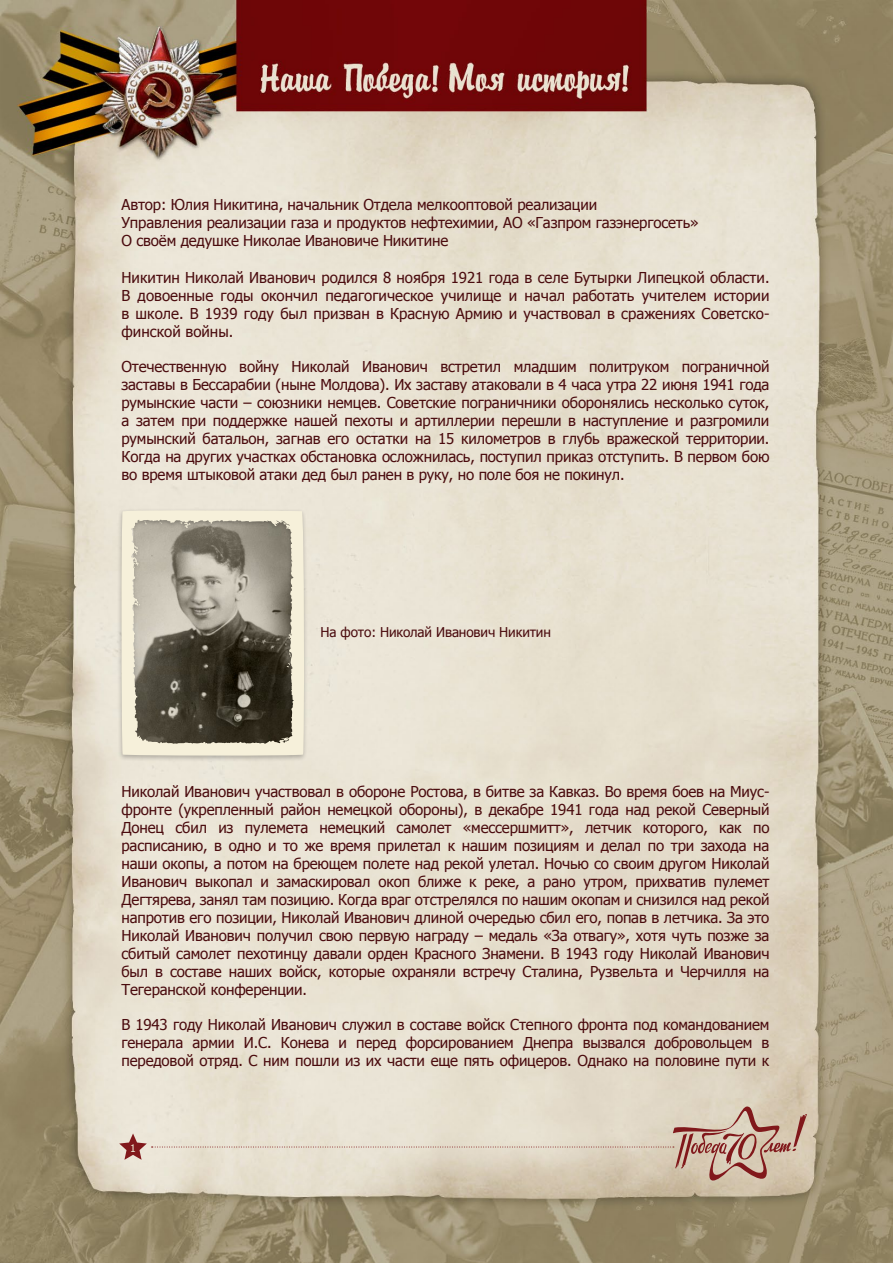
<style>
.page{position:relative;width:893px;height:1263px;background:#fff}
.page>*{position:absolute;margin:0;border:0;box-sizing:border-box;transform-origin:0 0}
.t1{font:15px/18px "Tahoma";letter-spacing:-.01em;color:#4a0b0e;text-align:justify}
.t2{font:13.5px "Tahoma";letter-spacing:-.01em;color:#4a0b0e}
.t3{font:10.5px "Tahoma";color:#edead3}
</style>
<div class="page">
<img style="left:0;top:0;width:893px;height:1263px">
<svg style="left:119px;top:1106px;width:688px;height:83px"></svg>
<div style="left:116px;top:508px;width:192px;height:254px;background:#000;opacity:.24"></div>
<svg style="left:121px;top:509px;width:184px;height:247px"></svg>
<p class="t1" style="left:122px;top:195px;width:579px;text-align:left">Автор: Юлия Никитина, начальник Отдела мелкооптовой реализации<br>Управления реализации газа и продуктов нефтехимии, АО «Газпром газэнергосеть»<br>О своём дедушке Николае Ивановиче Никитине</p>
<p class="t1" style="left:122px;top:268px;width:649px">Никитин Николай Иванович родился 8 ноября 1921 года в селе Бутырки Липецкой области.<br>В довоенные годы окончил педагогическое училище и начал работать учителем истории в школе. В 1939 году был призван в Красную Армию и участвовал в сражениях Советско&shy;финской войны.</p>
<p class="t1" style="left:122px;top:357px;width:649px">Отечественную войну Николай Иванович встретил младшим политруком пограничной заставы в Бессарабии (ныне Молдова). Их заставу атаковали в 4 часа утра 22 июня 1941 года румынские части – союзники немцев. Советские пограничники оборонялись несколько суток, а затем при поддержке нашей пехоты и артиллерии перешли в наступление и разгромили румынский батальон, загнав его остатки на 15 километров в глубь вражеской территории.<br>Когда на других участках обстановка осложнилась, поступил приказ отступить. В первом бою во время штыковой атаки дед был ранен в руку, но поле боя не покинул.</p>
<p class="t2" style="left:321px;top:623px;width:232px">На фото: Николай Иванович Никитин</p>
<p class="t1" style="left:122px;top:782px;width:649px">Николай Иванович участвовал в обороне Ростова, в битве за Кавказ. Во время боев на Миус&shy;фронте (укрепленный район немецкой обороны), в декабре 1941 года над рекой Северный Донец сбил из пулемета немецкий самолет «мессершмитт», летчик которого, как по расписанию, в одно и то же время прилетал к нашим позициям и делал по три захода на наши окопы, а потом на бреющем полете над рекой улетал. Ночью со своим другом Николай Иванович выкопал и замаскировал окоп ближе к реке, а рано утром, прихватив пулемет Дегтярева, занял там позицию. Когда враг отстрелялся по нашим окопам и снизился над рекой напротив его позиции, Николай Иванович длиной очередью сбил его, попав в летчика. За это Николай Иванович получил свою первую награду – медаль «За отвагу», хотя чуть позже за сбитый самолет пехотинцу давали орден Красного Знамени. В 1943 году Николай Иванович был в составе наших войск, которые охраняли встречу Сталина, Рузвельта и Черчилля на Тегеранской конференции.</p>
<p class="t1" style="left:122px;top:1015px;width:649px">В 1943 году Николай Иванович служил в составе войск Степного фронта под командованием генерала армии И.С. Конева и перед форсированием Днепра вызвался добровольцем в передовой отряд. С ним пошли из их части еще пять офицеров. Однако на половине пути к</p>
<p class="t3" style="left:130px;top:1141px;width:7px">1</p>
</div>
